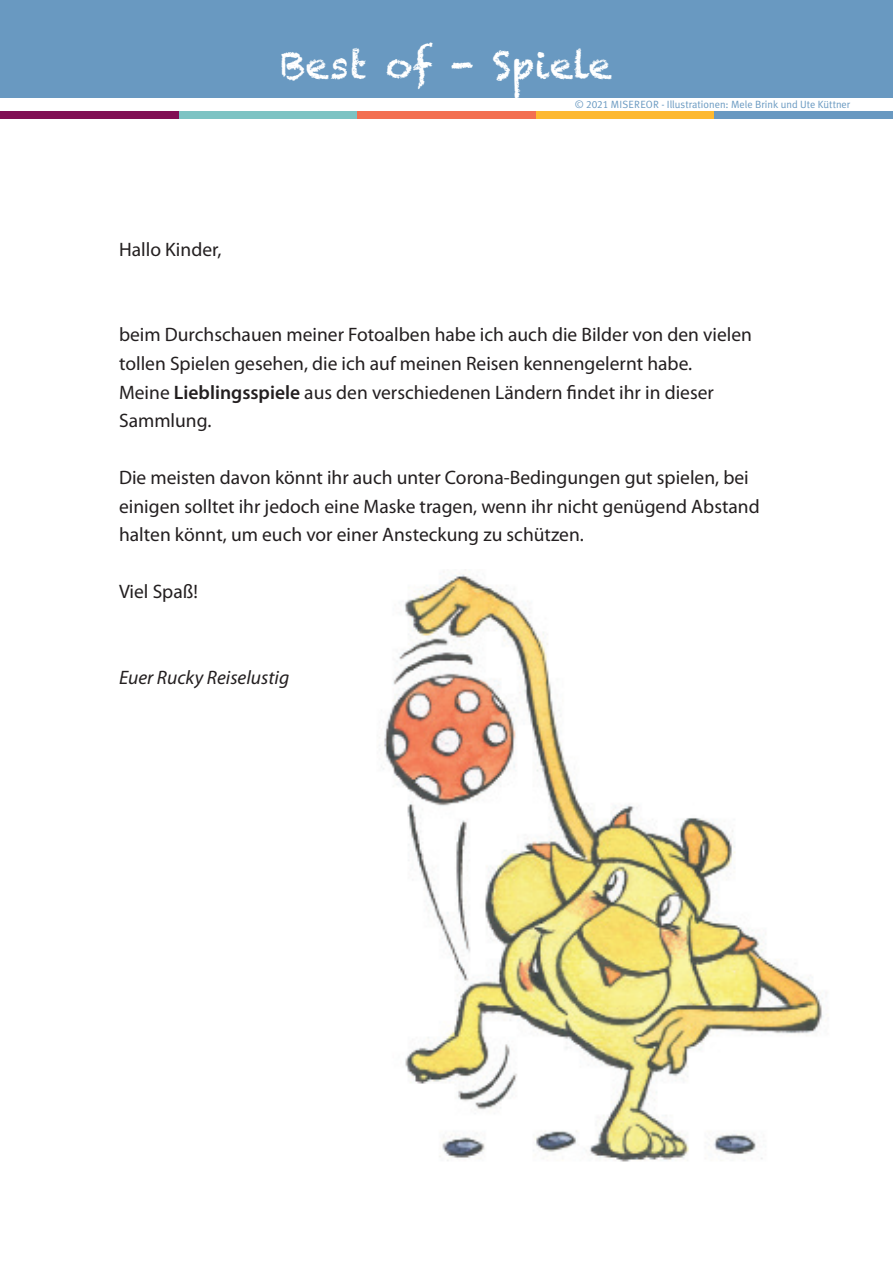
<style>
.page{position:relative;width:893px;height:1263px;background:#fff}
.page>*{position:absolute;margin:0;border:0;box-sizing:border-box;transform-origin:0 0}
.t1{font:37.5px "Chalkduster";color:#fff}
.t2{font:19.5px/28.5px "Myriad Pro";color:#231f20}
.t3{font:italic 19.5px "Myriad Pro";color:#231f20}
.t4{font:10.5px "Meta Plus Normal";color:#6999c1}
.s1{font-family:"Meta Plus Normal Caps"}
.s2{font-weight:600}
</style>
<div class="page">
<img style="left:379px;top:569px;width:445px;height:593px">
<div style="left:0;top:0;width:893px;height:98px;background:#6999c1"></div>
<div style="left:536px;top:111px;width:178px;height:8px;background:#fdb931"></div>
<div style="left:179px;top:111px;width:178px;height:8px;background:#7cc3c3"></div>
<div style="left:0;top:111px;width:179px;height:8px;background:#810e54"></div>
<div style="left:714px;top:111px;width:179px;height:8px;background:#6999c1"></div>
<div style="left:357px;top:111px;width:179px;height:8px;background:#f36f51"></div>
<p class="t2" style="left:119px;top:236px;width:104px">Hallo Kinder,</p>
<h1 class="t1" style="left:281px;top:43px;width:333px">Best of - Spiele</h1>
<p class="t4" style="left:575px;top:99px;width:277px">© <span class="s1">2021</span> MISEREOR - Illustrationen: Mele Brink und Ute Küttner</p>
<p class="t2" style="left:119px;top:321px;width:634px">beim Durchschauen meiner Fotoalben habe ich auch die Bilder von den vielen tollen Spielen gesehen, die ich auf meinen Reisen kennengelernt habe.<br>Meine <span class="s2">Lieblingsspiele</span> aus den verschiedenen Ländern findet ihr in dieser Sammlung.</p>
<p class="t2" style="left:119px;top:464px;width:642px">Die meisten davon könnt ihr auch unter Corona-Bedingungen gut spielen, bei einigen solltet ihr jedoch eine Maske tragen, wenn ihr nicht genügend Abstand halten könnt, um euch vor einer Ansteckung zu schützen.</p>
<p class="t2" style="left:119px;top:578px;width:80px">Viel Spaß!</p>
<p class="t3" style="left:119px;top:666px;width:172px">Euer Rucky Reiselustig</p>
</div>
